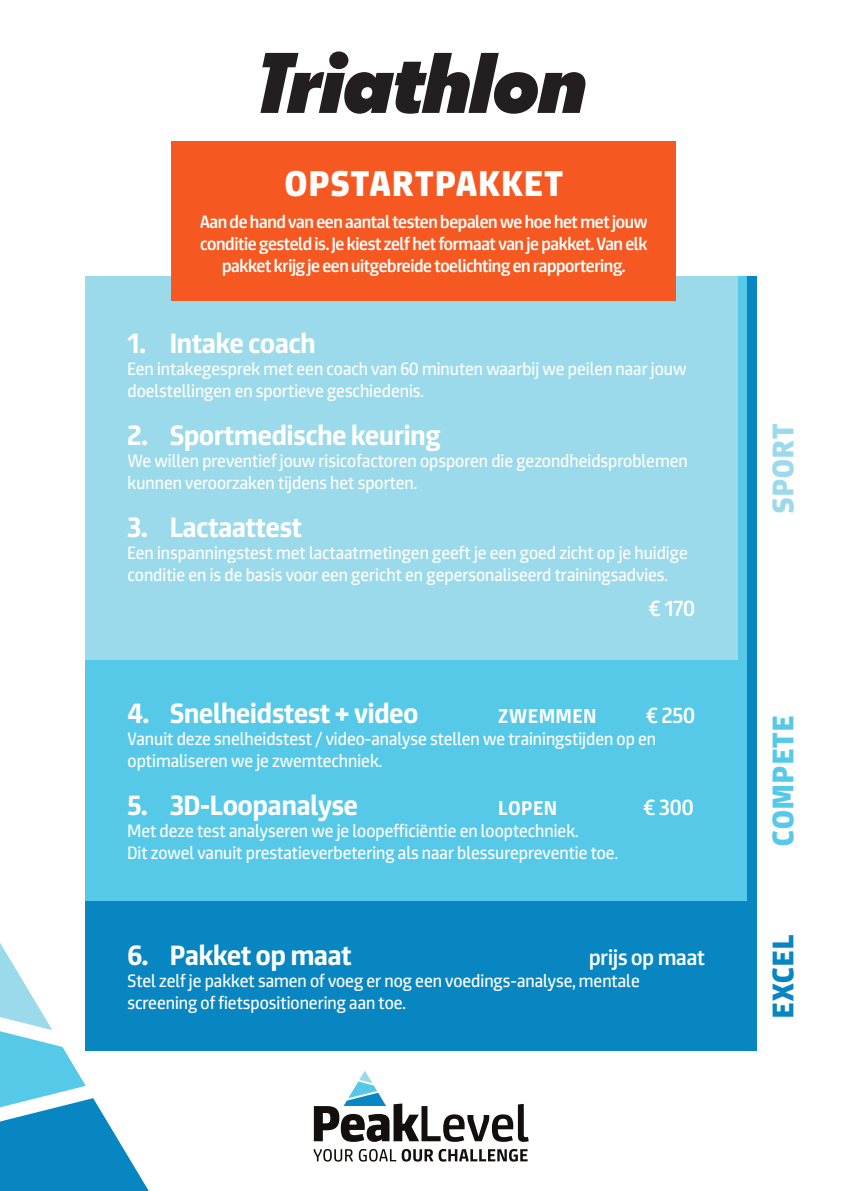
<style>
.page{position:relative;width:842px;height:1191px;background:#fff}
.page>*{position:absolute;margin:0;border:0;box-sizing:border-box;transform-origin:0 0}
.t1{font:italic 900 80px "Stratos";color:#231f20}
.t2{font:900 36px "Expose";letter-spacing:.05em;color:#fff}
.t3{font:900 30px "Expose";letter-spacing:.05em;color:#56c9e9}
.t4{font:900 30px "Expose";letter-spacing:.05em;color:#9adaea}
.t5{font:900 30px "Expose";letter-spacing:.05em;color:#0786c1}
.tussentitel{font:700 28px "Expose";color:#fff}
.tussentitel-2{font:500 22px "Expose";color:#fff}
.tussentitel-3{font:700 20px "Expose";letter-spacing:.05em;color:#fff}
.broodtekst{font:18px/22px "Expose";color:#fff}
.t6{font:500 18px/22px "Expose";letter-spacing:-.02em;color:#fff;text-align:center}
</style>
<div class="page">
<div style="left:738px;top:276px;width:10px;height:655px;background:#56c9e9"></div>
<div style="left:747px;top:276px;width:10px;height:775px;background:#0786c1"></div>
<div style="left:85px;top:276px;width:653px;height:384px;background:#9adaea"></div>
<div style="left:171px;top:141px;width:505px;height:159px;background:#f55921"></div>
<div style="left:85px;top:660px;width:653px;height:241px;background:#56c9e9"></div>
<div style="left:85px;top:901px;width:663px;height:150px;background:#0786c1"></div>
<svg style="left:0;top:943px;width:149px;height:248px"></svg>
<svg style="left:314px;top:1070px;width:215px;height:71px"></svg>
<svg style="left:314px;top:1149px;width:39px;height:12px"></svg>
<svg style="left:359px;top:1149px;width:37px;height:12px"></svg>
<svg style="left:402px;top:1149px;width:126px;height:12px"></svg>
<p class="t1" style="left:256px;top:19px;width:331px">Triathlon</p>
<p class="t2" style="left:285px;top:163px;width:280px">OPSTARTPAKKET</p>
<p class="t6" style="left:200px;top:213px;width:449px">Aan de hand van een aantal testen bepalen we hoe het met jouw conditie gesteld is. Je kiest zelf het formaat van je pakket. Van elk pakket krijg je een uitgebreide toelichting en rapportering.</p>
<p class="tussentitel" style="left:128px;top:326px;width:190px">1. Intake coach</p>
<p class="broodtekst" style="left:128px;top:360px;width:560px">Een intakegesprek met een coach van 60 minuten waarbij we peilen naar jouw doelstellingen en sportieve geschiedenis.</p>
<p class="tussentitel" style="left:128px;top:418px;width:314px">2. Sportmedische keuring</p>
<p class="broodtekst" style="left:128px;top:452px;width:562px">We willen preventief jouw risicofactoren opsporen die gezondheidsproblemen kunnen veroorzaken tijdens het sporten.</p>
<p class="tussentitel" style="left:128px;top:510px;width:176px">3. Lactaattest</p>
<p class="broodtekst" style="left:128px;top:544px;width:562px">Een inspanningstest met lactaatmetingen geeft je een goed zicht op je huidige conditie en is de basis voor een gericht en gepersonaliseerd trainingsadvies.</p>
<p class="tussentitel-2" style="left:649px;top:595px;width:48px">€ 170</p>
<p class="tussentitel" style="left:128px;top:696px;width:292px">4. Snelheidstest + video</p>
<p class="tussentitel-3" style="left:499px;top:703px;width:99px">ZWEMMEN</p>
<p class="tussentitel-2" style="left:646px;top:702px;width:50px">€ 250</p>
<p class="broodtekst" style="left:128px;top:729px;width:530px">Vanuit deze snelheidstest / video-analyse stellen we trainingstijden op en optimaliseren we je zwemtechniek.</p>
<p class="tussentitel" style="left:128px;top:788px;width:232px">5. 3D-Loopanalyse</p>
<p class="tussentitel-3" style="left:499px;top:795px;width:60px">LOPEN</p>
<p class="tussentitel-2" style="left:643px;top:794px;width:52px">€ 300</p>
<p class="broodtekst" style="left:128px;top:821px;width:492px">Met deze test analyseren we je loopefficiëntie en looptechniek.<br>Dit zowel vanuit prestatieverbetering als naar blessurepreventie toe.</p>
<p class="tussentitel" style="left:128px;top:937px;width:226px">6. Pakket op maat</p>
<p class="tussentitel-2" style="left:589px;top:943px;width:118px">prijs op maat</p>
<p class="broodtekst" style="left:128px;top:971px;width:514px">Stel zelf je pakket samen of voeg er nog een voedings-analyse, mentale screening of fietspositionering aan toe.</p>
<p class="t4" style="left:766px;top:513px;width:91px;rotate:-90deg">SPORT</p>
<p class="t3" style="left:766px;top:845px;width:131px;rotate:-90deg">COMPETE</p>
<p class="t5" style="left:766px;top:1017px;width:84px;rotate:-90deg">EXCEL</p>
</div>
